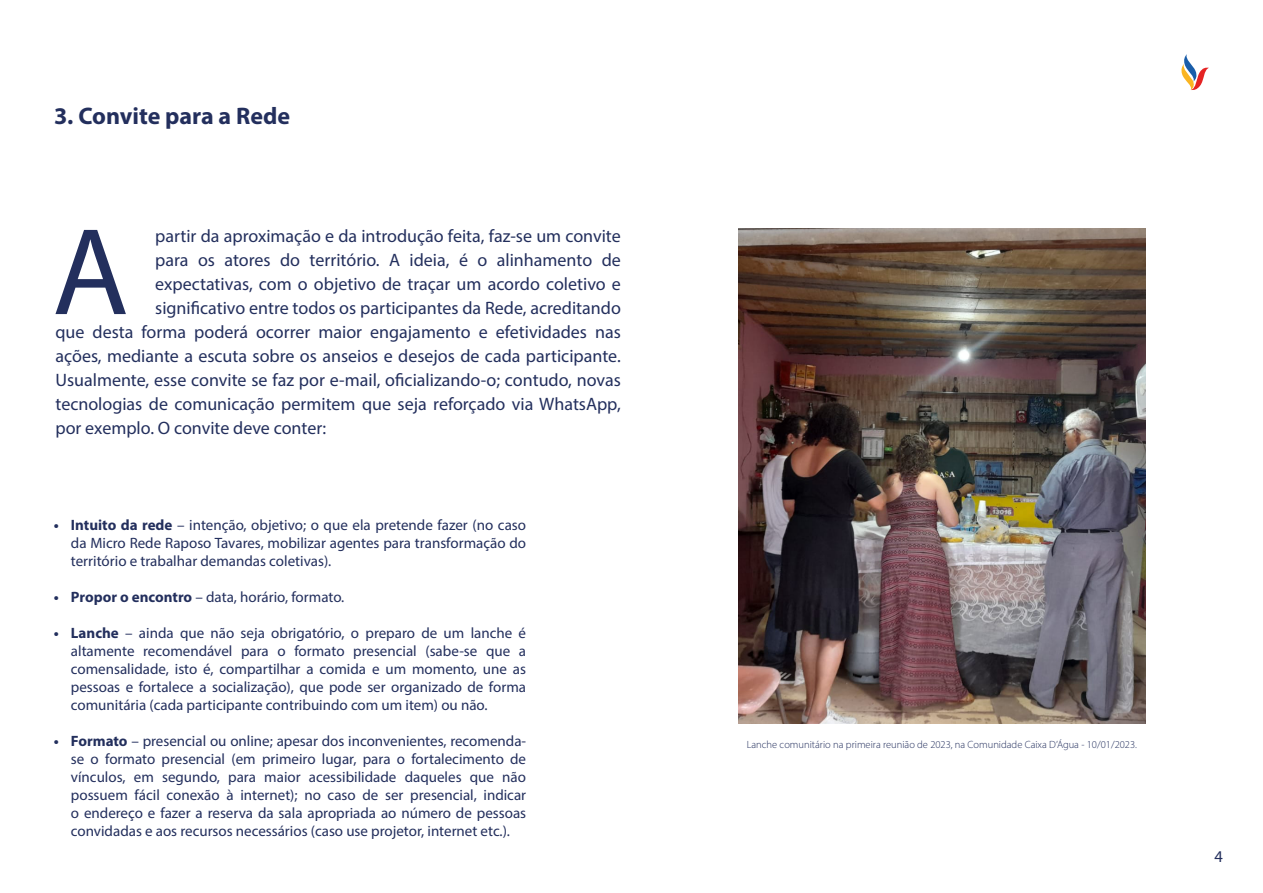
<style>
.page{position:relative;width:1263px;height:893px;background:#fff}
.page>*{position:absolute;margin:0;border:0;box-sizing:border-box;transform-origin:0 0}
.t1{font:124.8px "Myriad Pro";color:#232f5d}
.t2{font:700 24px "Myriad Pro";color:#232f5d}
.t3{font:18px "Myriad Pro";color:#232f5d}
.t4{font:16.5px "Myriad Pro";color:#232f5d}
.t5{font:15px/18px "Myriad Pro";color:#232f5d;text-align:justify}
.t6{font:300 10.5px "Myriad Pro";color:#232f5d}
.s1{font-weight:700}
</style>
<div class="page">
<img style="left:738px;top:229px;width:407px;height:494px">
<svg style="left:1181px;top:54px;width:28px;height:36px"></svg>
<h2 class="t2" style="left:54px;top:101px;width:237px">3. Convite para a Rede</h2>
<h1 class="t1" style="left:52px;top:195px;width:78px">A</h1>
<p class="t3" style="left:155px;top:225px;width:467px">partir da aproximação e da introdução feita, faz-se um convite</p>
<p class="t3" style="left:155px;top:249px;width:467px">para os atores do território. A ideia, é o alinhamento de</p>
<p class="t3" style="left:155px;top:273px;width:467px">expectativas, com o objetivo de traçar um acordo coletivo e</p>
<p class="t3" style="left:155px;top:297px;width:467px">significativo entre todos os participantes da Rede, acreditando</p>
<p class="t3" style="left:55px;top:321px;width:567px">que desta forma poderá ocorrer maior engajamento e efetividades nas</p>
<p class="t3" style="left:55px;top:345px;width:567px">ações, mediante a escuta sobre os anseios e desejos de cada participante.</p>
<p class="t3" style="left:55px;top:369px;width:567px">Usualmente, esse convite se faz por e-mail, oficializando-o; contudo, novas</p>
<p class="t3" style="left:55px;top:393px;width:567px">tecnologias de comunicação permitem que seja reforçado via WhatsApp,</p>
<p class="t3" style="left:55px;top:417px;width:272px">por exemplo. O convite deve conter:</p>
<p class="t5" style="left:71px;top:516px;width:457px;text-indent:-17px"><span class="s1">• Intuito da rede</span> – intenção, objetivo; o que ela pretende fazer (no caso da Micro Rede Raposo Tavares, mobilizar agentes para transformação do território e trabalhar demandas coletivas).</p>
<p class="t5" style="left:54px;top:588px;width:292px"><span class="s1">• Propor o encontro</span> – data, horário, formato.</p>
<p class="t5" style="left:71px;top:624px;width:457px;text-indent:-17px"><span class="s1">• Lanche</span> – ainda que não seja obrigatório, o preparo de um lanche é altamente recomendável para o formato presencial (sabe-se que a comensalidade, isto é, compartilhar a comida e um momento, une as pessoas e fortalece a socialização), que pode ser organizado de forma comunitária (cada participante contribuindo com um item) ou não.</p>
<p class="t5" style="left:71px;top:732px;width:457px;text-indent:-17px"><span class="s1">• Formato</span> – presencial ou online; apesar dos inconvenientes, recomenda&shy;se o formato presencial (em primeiro lugar, para o fortalecimento de vínculos, em segundo, para maior acessibilidade daqueles que não possuem fácil conexão à internet); no caso de ser presencial, indicar o endereço e fazer a reserva da sala apropriada ao número de pessoas convidadas e aos recursos necessários (caso use projetor, internet etc.).</p>
<p class="t6" style="left:747px;top:738px;width:392px">Lanche comunitário na primeira reunião de 2023, na Comunidade Caixa D’Água - 10/01/2023.</p>
<p class="t4" style="left:1214px;top:847px;width:10px">4</p>
</div>
